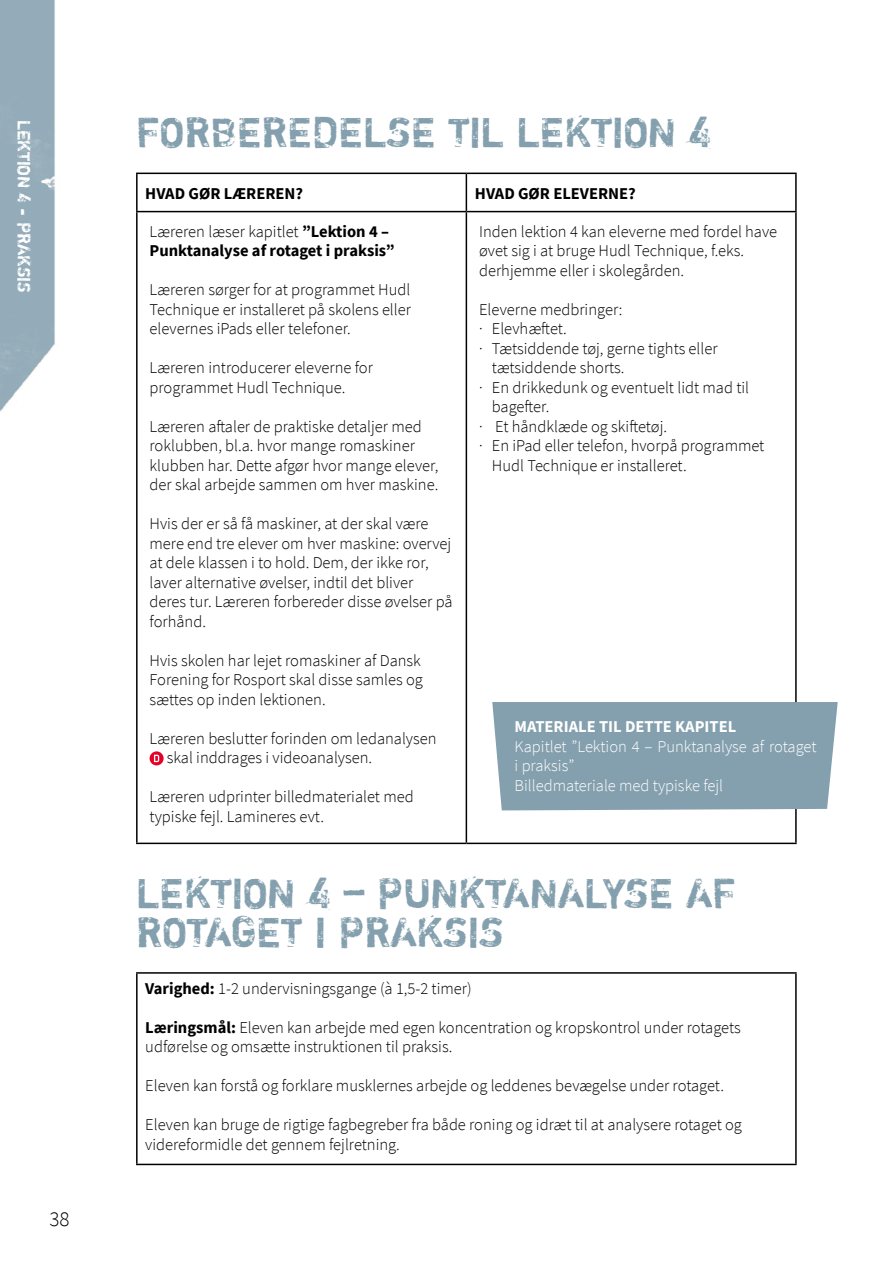
<style>
.page{position:relative;width:893px;height:1263px;background:#fff}
.page>*{position:absolute;margin:0;border:0;box-sizing:border-box;transform-origin:0 0}
.t1{font:42px/39px "Shortcut";color:#84a0ae}
.t2{font:300 21px "Source Sans Pro";color:#000}
.t3{font:18px "Shortcut";color:#fff}
.t4{font:300 16.5px/19.5px "Source Sans Pro";color:#000}
.t5{font:700 16.5px/19.5px "Source Sans Pro";color:#000}
.t6{font:300 16.5px/19.5px "Source Sans Pro";color:#fff}
.t7{font:700 16.5px "Source Sans Pro";color:#fff}
.s1{font-weight:300}
.s2{font-weight:700}
</style>
<div class="page">
<img style="left:0;top:0;width:182px;height:412px">
<svg style="left:138px;top:174px;width:657px;height:669px"></svg>
<hr style="left:136px;top:173px;width:330px;height:1px;background:#000">
<hr style="left:466px;top:173px;width:331px;height:1px;background:#000">
<hr style="left:136px;top:211px;width:330px;height:1px;background:#000">
<hr style="left:466px;top:211px;width:331px;height:1px;background:#000">
<hr style="left:136px;top:843px;width:330px;height:1px;background:#000">
<hr style="left:466px;top:843px;width:331px;height:1px;background:#000">
<hr style="left:136px;top:174px;width:2px;height:37px;background:#000">
<hr style="left:136px;top:212px;width:2px;height:631px;background:#000">
<hr style="left:466px;top:174px;width:1px;height:37px;background:#000">
<hr style="left:795px;top:174px;width:2px;height:37px;background:#000">
<hr style="left:466px;top:212px;width:1px;height:631px;background:#000">
<hr style="left:795px;top:212px;width:2px;height:631px;background:#000">
<svg style="left:150px;top:751px;width:14px;height:14px"></svg>
<svg style="left:154px;top:755px;width:5px;height:7px"></svg>
<hr style="left:136px;top:972px;width:661px;height:2px;background:#000">
<hr style="left:136px;top:1164px;width:661px;height:1px;background:#000">
<hr style="left:136px;top:974px;width:2px;height:190px;background:#000">
<hr style="left:795px;top:974px;width:2px;height:190px;background:#000">
<div style="left:492px;top:702px;width:346px;height:108px;background:#84a0ae"></div>
<p class="t3" style="left:35px;top:120px;width:174px;rotate:90deg">LEKTION 4 - PRAKSIS</p>
<p class="t2" style="left:49px;top:1206px;width:22px">38</p>
<h1 class="t1" style="left:136px;top:112px;width:577px">FORBEREDELSE TIL LEKTION 4</h1>
<p class="t5" style="left:145px;top:183px;width:159px">HVAD GØR LÆREREN?</p>
<p class="t5" style="left:475px;top:183px;width:163px">HVAD GØR ELEVERNE?</p>
<p class="t5" style="left:150px;top:221px;width:247px"><span class="s1">Læreren læser kapitlet</span> ”Lektion 4 –<br>Punktanalyse af rotaget i praksis”</p>
<p class="t4" style="left:150px;top:280px;width:263px;text-align:justify">Læreren sørger for at programmet Hudl Technique er installeret på skolens eller elevernes iPads eller telefoner.</p>
<p class="t4" style="left:150px;top:358px;width:225px">Læreren introducerer eleverne for programmet Hudl Technique.</p>
<p class="t4" style="left:150px;top:417px;width:290px">Læreren aftaler de praktiske detaljer med roklubben, bl.a. hvor mange romaskiner klubben har. Dette afgør hvor mange elever, der skal arbejde sammen om hver maskine.</p>
<p class="t4" style="left:150px;top:514px;width:305px">Hvis der er så få maskiner, at der skal være mere end tre elever om hver maskine: overvej at dele klassen i to hold. Dem, der ikke ror, laver alternative øvelser, indtil det bliver deres tur. Læreren forbereder disse øvelser på forhånd.</p>
<p class="t4" style="left:150px;top:651px;width:275px;text-align:justify">Hvis skolen har lejet romaskiner af Dansk Forening for Rosport skal disse samles og sættes op inden lektionen.</p>
<p class="t4" style="left:167px;top:729px;width:271px;text-indent:-17px">Læreren beslutter forinden om ledanalysen skal inddrages i videoanalysen.</p>
<p class="t4" style="left:150px;top:787px;width:266px">Læreren udprinter billedmaterialet med typiske fejl. Lamineres evt.</p>
<p class="t4" style="left:479px;top:222px;width:300px">Inden lektion 4 kan eleverne med fordel have øvet sig i at bruge Hudl Technique, f.eks. derhjemme eller i skolegården.</p>
<p class="t4" style="left:479px;top:300px;width:145px">Eleverne medbringer:</p>
<p class="t4" style="left:479px;top:319px;width:89px">· Elevhæftet.</p>
<p class="t4" style="left:479px;top:339px;width:240px">· Tætsiddende tøj, gerne tights eller</p>
<p class="t4" style="left:492px;top:358px;width:134px">tætsiddende shorts.</p>
<p class="t4" style="left:479px;top:378px;width:272px">· En drikkedunk og eventuelt lidt mad til</p>
<p class="t4" style="left:492px;top:397px;width:59px">bagefter.</p>
<p class="t4" style="left:479px;top:417px;width:189px">· Et håndklæde og skiftetøj.</p>
<p class="t4" style="left:479px;top:436px;width:287px">· En iPad eller telefon, hvorpå programmet</p>
<p class="t4" style="left:492px;top:456px;width:196px">Hudl Technique er installeret.</p>
<p class="t7" style="left:515px;top:715px;width:223px">MATERIALE TIL DETTE KAPITEL</p>
<p class="t6" style="left:515px;top:736px;width:303px">Kapitlet ”Lektion 4 – Punktanalyse af rotaget i praksis”<br>Billedmateriale med typiske fejl</p>
<h1 class="t1" style="left:136px;top:872px;width:602px">LEKTION 4 – PUNKTANALYSE AF<br>ROTAGET I PRAKSIS</h1>
<p class="t4" style="left:145px;top:978px;width:328px"><span class="s2">Varighed:</span> 1-2 undervisningsgange (à 1,5-2 timer)</p>
<p class="t4" style="left:145px;top:1017px;width:597px"><span class="s2">Læringsmål:</span> Eleven kan arbejde med egen koncentration og kropskontrol under rotagets udførelse og omsætte instruktionen til praksis.</p>
<p class="t4" style="left:145px;top:1076px;width:580px">Eleven kan forstå og forklare musklernes arbejde og leddenes bevægelse under rotaget.</p>
<p class="t4" style="left:145px;top:1115px;width:598px">Eleven kan bruge de rigtige fagbegreber fra både roning og idræt til at analysere rotaget og videreformidle det gennem fejlretning.</p>
</div>
